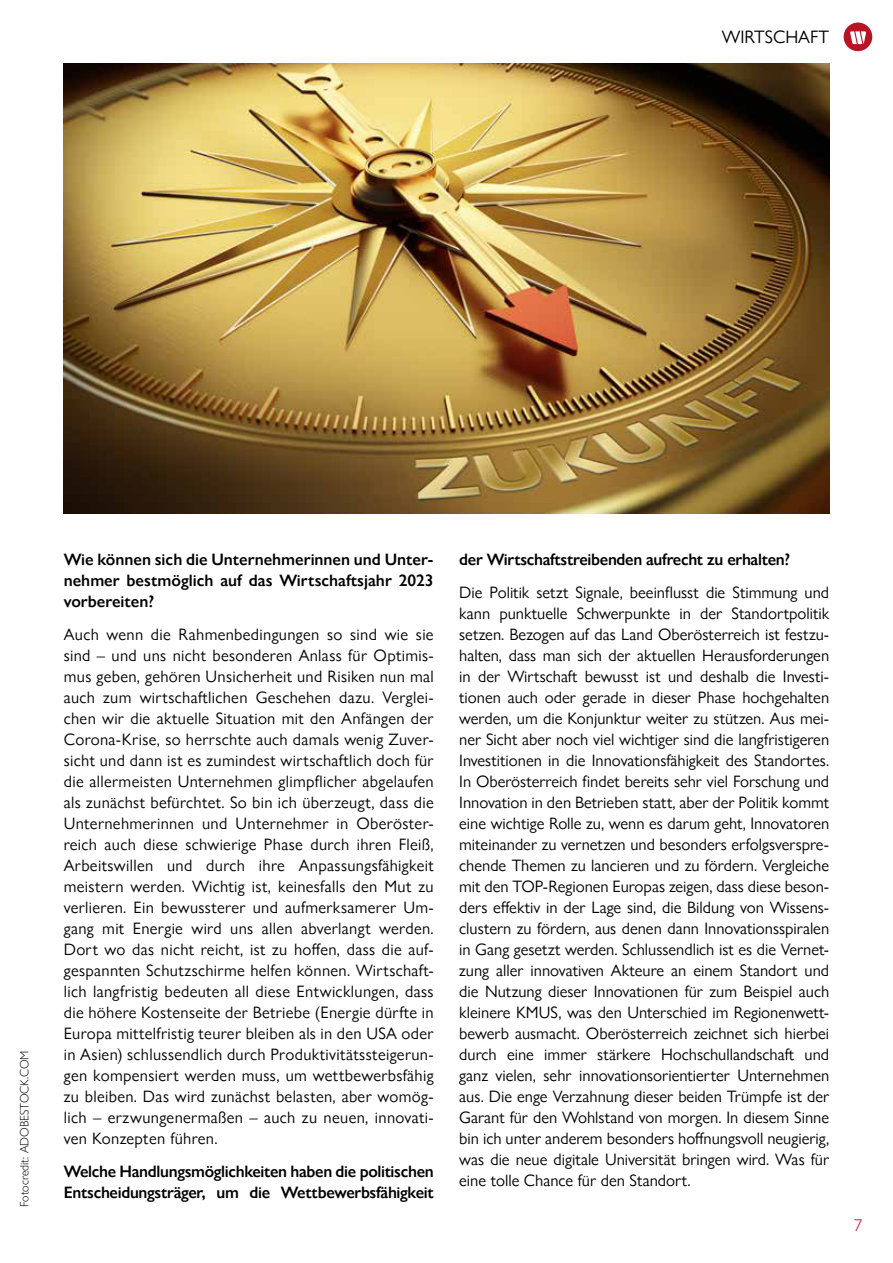
<style>
.page{position:relative;width:893px;height:1263px;background:#fff}
.page>*{position:absolute;margin:0;border:0;box-sizing:border-box;transform-origin:0 0}
.t1{font:18px "Gill Sans Nova";color:#000}
.t2{font:300 16.95px "Gill Sans Nova";color:#b81423}
.t3{font:16.5px/21px "Gill Sans Nova";letter-spacing:.005em;color:#000;text-align:justify}
.t4{font:600 16.5px/21px "Gill Sans Nova";letter-spacing:-.02em;color:#000;text-align:justify}
.t5{font:300 12px "Gill Sans Nova";color:#000}
</style>
<div class="page">
<svg style="left:844px;top:23px;width:28px;height:28px"></svg>
<img style="left:64px;top:64px;width:765px;height:449px">
<p class="t1" style="left:722px;top:28px;width:109px">WIRTSCHAFT</p>
<p class="t5" style="left:17px;top:1206px;width:158px;rotate:-90deg">Fotocredit: ADOBESTOCK.COM</p>
<p class="t4" style="left:64px;top:551px;width:371px">Wie können sich die Unternehmerinnen und Unter&shy;nehmer bestmöglich auf das Wirtschaftsjahr 2023 vorbereiten?</p>
<p class="t3" style="left:64px;top:624px;width:371px">Auch wenn die Rahmenbedingungen so sind wie sie sind – und uns nicht besonderen Anlass für Optimis&shy;mus geben, gehören Unsicherheit und Risiken nun mal auch zum wirtschaftlichen Geschehen dazu. Verglei&shy;chen wir die aktuelle Situation mit den Anfängen der Corona-Krise, so herrschte auch damals wenig Zuver&shy;sicht und dann ist es zumindest wirtschaftlich doch für die allermeisten Unternehmen glimplicher abgelaufen als zunächst befürchtet. So bin ich überzeugt, dass die Unternehmerinnen und Unternehmer in Oberöster&shy;reich auch diese schwierige Phase durch ihren Fleiß, Arbeitswillen und durch ihre Anpassungsfähigkeit meistern werden. Wichtig ist, keinesfalls den Mut zu verlieren. Ein bewussterer und aufmerksamerer Um&shy;gang mit Energie wird uns allen abverlangt werden.<br>Dort wo das nicht reicht, ist zu hofen, dass die auf&shy;gespannten Schutzschirme helfen können. Wirtschaft&shy;lich langfristig bedeuten all diese Entwicklungen, dass die höhere Kostenseite der Betriebe (Energie dürfte in Europa mittelfristig teurer bleiben als in den USA oder in Asien) schlussendlich durch Produktivitätssteigerun&shy;gen kompensiert werden muss, um wettbewerbsfähig zu bleiben. Das wird zunächst belasten, aber womög&shy;lich – erzwungenermaßen – auch zu neuen, innovati&shy;ven Konzepten führen.</p>
<p class="t4" style="left:64px;top:1163px;width:371px">Welche Handlungsmöglichkeiten haben die politischen<br>Entscheidungsträger, um die Wettbewerbsfähigkeit</p>
<p class="t4" style="left:459px;top:551px;width:332px">der Wirtschaftstreibenden aufrecht zu erhalten?</p>
<p class="t3" style="left:459px;top:582px;width:371px">Die Politik setzt Signale, beeinlusst die Stimmung und kann punktuelle Schwerpunkte in der Standortpolitik setzen. Bezogen auf das Land Oberösterreich ist festzu&shy;halten, dass man sich der aktuellen Herausforderungen in der Wirtschaft bewusst ist und deshalb die Investi&shy;tionen auch oder gerade in dieser Phase hochgehalten werden, um die Konjunktur weiter zu stützen. Aus mei&shy;ner Sicht aber noch viel wichtiger sind die langfristigeren Investitionen in die Innovationsfähigkeit des Standortes.<br>In Oberösterreich indet bereits sehr viel Forschung und Innovation in den Betrieben statt, aber der Politik kommt eine wichtige Rolle zu, wenn es darum geht, Innovatoren miteinander zu vernetzen und besonders erfolgsverspre&shy;chende Themen zu lancieren und zu fördern. Vergleiche mit den TOP-Regionen Europas zeigen, dass diese beson&shy;ders efektiv in der Lage sind, die Bildung von Wissens&shy;clustern zu fördern, aus denen dann Innovationsspiralen in Gang gesetzt werden. Schlussendlich ist es die Vernet&shy;zung aller innovativen Akteure an einem Standort und die Nutzung dieser Innovationen für zum Beispiel auch kleinere KMUS, was den Unterschied im Regionenwett&shy;bewerb ausmacht. Oberösterreich zeichnet sich hierbei durch eine immer stärkere Hochschullandschaft und ganz vielen, sehr innovationsorientierter Unternehmen aus. Die enge Verzahnung dieser beiden Trümpfe ist der Garant für den Wohlstand von morgen. In diesem Sinne bin ich unter anderem besonders hofnungsvoll neugierig, was die neue digitale Universität bringen wird. Was für eine tolle Chance für den Standort.</p>
<p class="t2" style="left:854px;top:1215px;width:10px">7</p>
</div>
